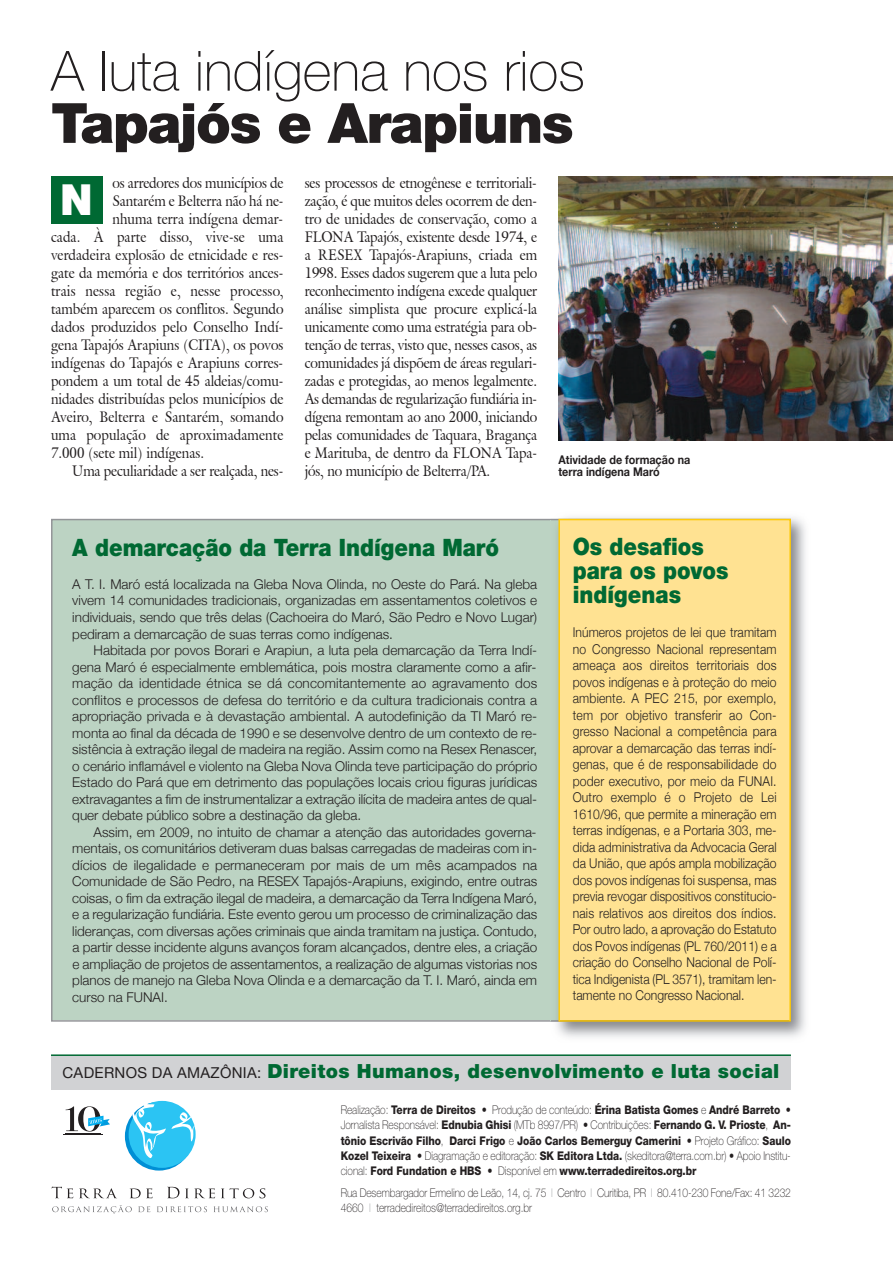
<style>
.page{position:relative;width:893px;height:1263px;background:#fff}
.page>*{position:absolute;margin:0;border:0;box-sizing:border-box;transform-origin:0 0}
.t1{font:100 55.5px "Helvetica Neue";color:#231f20}
.t2{font:900 55.5px "Helvetica Neue";letter-spacing:-.025em;color:#231f20}
.t3{font:900 42.9px "Helvetica Neue";color:#fff}
.t4{font:900 24px/24px "Helvetica Neue";color:#006933;scale:.9 1}
.t5{font:900 19.5px "Helvetica Neue";letter-spacing:.02em;color:#006933}
.t6{font:15px/18px "Galliard IT Cby BT";color:#231f20;text-align:justify;scale:.9 1}
.t7{font:300 13.5px/16.5px "Helvetica Neue";color:#231f20;text-align:justify}
.t8{font:300 13.5px/16.5px "Helvetica Neue";color:#231f20;text-align:justify;scale:.9 1}
.t9{font:800 12px/15px "Helvetica Neue";letter-spacing:-.005em;color:#231f20;text-align:justify;scale:.85 1}
.t10{font:100 12px/15px "Helvetica Neue";letter-spacing:-.005em;color:#231f20;scale:.85 1}
.t11{font:700 12px/12px "Helvetica Neue";color:#231f20;scale:.9 1}
.s1{font-weight:400;font-size:15px;color:#231f20}
.s2{font-weight:100}
.s3{font-weight:700}
.s4{color:#939598}
</style>
<div class="page">
<div style="left:53px;top:520px;width:736px;height:500px;background:#bcd3c3"></div>
<div style="left:51px;top:1055px;width:740px;height:35px;background:#d1d2d4"></div>
<svg style="left:52px;top:1186px;width:21px;height:12px"></svg>
<svg style="left:79px;top:1188px;width:38px;height:10px"></svg>
<svg style="left:130px;top:1188px;width:23px;height:10px"></svg>
<svg style="left:167px;top:1187px;width:12px;height:11px"></svg>
<svg style="left:185px;top:1188px;width:30px;height:10px"></svg>
<svg style="left:221px;top:1188px;width:33px;height:10px"></svg>
<svg style="left:260px;top:1188px;width:6px;height:10px"></svg>
<svg style="left:52px;top:1205px;width:80px;height:9px"></svg>
<svg style="left:138px;top:1206px;width:12px;height:6px"></svg>
<svg style="left:157px;top:1206px;width:50px;height:6px"></svg>
<svg style="left:214px;top:1206px;width:54px;height:6px"></svg>
<svg style="left:125px;top:1102px;width:68px;height:68px"></svg>
<div style="left:129px;top:1101px;width:67px;height:67px;background:#2bc4f3;border-radius:50%"></div>
<svg style="left:130px;top:1103px;width:65px;height:55px"></svg>
<div style="left:51px;top:176px;width:51px;height:48px;background:#006933"></div>
<hr style="left:51px;top:1054px;width:740px;height:2px;background:#006933">
<img style="left:551px;top:517px;width:255px;height:521px">
<img style="left:551px;top:519px;width:7px;height:503px">
<div style="left:560px;top:520px;width:229px;height:500px;background:#ffe292"></div>
<div style="left:558px;top:519px;width:233px;height:503px;border:2px solid #feca0a"></div>
<hr style="left:63px;top:1134px;width:40px;height:1px;background:#231f20">
<hr style="left:65px;top:1133px;width:35px;height:1px;background:#231f20">
<svg style="left:65px;top:1106px;width:45px;height:25px"></svg>
<img style="left:558px;top:176px;width:335px;height:265px">
<h1 class="t1" style="left:51px;top:51px;width:535px">A luta indígena nos rios</h1>
<h1 class="t2" style="left:51px;top:103px;width:524px">Tapajós e Arapiuns</h1>
<p class="t6" style="left:113px;top:173px;width:191px">os arredores dos municípios de</p>
<p class="t6" style="left:113px;top:191px;width:191px">Santarém e Belterra não há ne-</p>
<p class="t6" style="left:113px;top:209px;width:191px">nhuma terra indígena demar-</p>
<p class="t6" style="left:51px;top:227px;width:260px">cada. À parte disso, vive-se uma</p>
<p class="t6" style="left:51px;top:245px;width:260px">verdadeira explosão de etnicidade e res-</p>
<p class="t6" style="left:51px;top:263px;width:260px">gate da memória e dos territórios ances-</p>
<p class="t6" style="left:51px;top:281px;width:260px">trais nessa região e, nesse processo,</p>
<p class="t6" style="left:51px;top:299px;width:260px">também aparecem os conflitos. Segundo</p>
<p class="t6" style="left:51px;top:317px;width:260px">dados produzidos pelo Conselho Indí-</p>
<p class="t6" style="left:51px;top:335px;width:260px">gena Tapajós Arapiuns (CITA), os povos</p>
<p class="t6" style="left:51px;top:353px;width:259px">indígenas do Tapajós e Arapiuns corres-</p>
<p class="t6" style="left:51px;top:371px;width:260px">pondem a um total de 45 aldeias/comu-</p>
<p class="t6" style="left:51px;top:389px;width:260px">nidades distribuídas pelos municípios de</p>
<p class="t6" style="left:51px;top:407px;width:260px">Aveiro, Belterra e Santarém, somando</p>
<p class="t6" style="left:51px;top:425px;width:260px">uma população de aproximadamente</p>
<p class="t6" style="left:51px;top:443px;width:172px">7.000 (sete mil) indígenas.</p>
<p class="t6" style="left:72px;top:461px;width:236px">Uma peculiaridade a ser realçada, nes-</p>
<p class="t6" style="left:305px;top:173px;width:260px">ses processos de etnogênese e territoriali&shy;zação, é que muitos deles ocorrem de den&shy;tro de unidades de conservação, como a FLONA Tapajós, existente desde 1974, e a RESEX Tapajós-Arapiuns, criada em 1998. Esses dados sugerem que a luta pelo reconhecimento indígena excede qualquer análise simplista que procure explicá-la unicamente como uma estratégia para ob&shy;tenção de terras, visto que, nesses casos, as comunidades já dispõem de áreas regulari&shy;zadas e protegidas, ao menos legalmente.<br>As demandas de regularização fundiária in&shy;dígena remontam ao ano 2000, iniciando pelas comunidades de Taquara, Bragança e Marituba, de dentro da FLONA Tapa&shy;jós, no município de Belterra/PA.</p>
<h2 class="t3" style="left:60px;top:184px;width:34px">N</h2>
<p class="t11" style="left:558px;top:453px;width:148px">Atividade de formação na terra indígena Maró</p>
<h3 class="t4" style="left:72px;top:537px;width:476px">A demarcação da Terra Indígena Maró</h3>
<p class="t7" style="left:72px;top:576px;width:466px">A T. I. Maró está localizada na Gleba Nova Olinda, no Oeste do Pará. Na gleba vivem 14 comunidades tradicionais, organizadas em assentamentos coletivos e individuais, sendo que três delas (Cachoeira do Maró, São Pedro e Novo Lugar) pediram a demarcação de suas terras como indígenas.</p>
<p class="t7" style="left:72px;top:642px;width:466px;text-indent:21px">Habitada por povos Borari e Arapiun, a luta pela demarcação da Terra Indí&shy;gena Maró é especialmente emblemática, pois mostra claramente como a afir&shy;mação da identidade étnica se dá concomitantemente ao agravamento dos conflitos e processos de defesa do território e da cultura tradicionais contra a apropriação privada e à devastação ambiental. A autodefinição da TI Maró re&shy;monta ao final da década de 1990 e se desenvolve dentro de um contexto de re&shy;sistência à extração ilegal de madeira na região. Assim como na Resex Renascer, o cenário inflamável e violento na Gleba Nova Olinda teve participação do próprio Estado do Pará que em detrimento das populações locais criou figuras jurídicas extravagantes a fim de instrumentalizar a extração ilícita de madeira antes de qual&shy;quer debate público sobre a destinação da gleba.</p>
<p class="t7" style="left:72px;top:823px;width:466px;text-indent:21px">Assim, em 2009, no intuito de chamar a atenção das autoridades governa&shy;mentais, os comunitários detiveram duas balsas carregadas de madeiras com in&shy;dícios de ilegalidade e permaneceram por mais de um mês acampados na Comunidade de São Pedro, na RESEX Tapajós-Arapiuns, exigindo, entre outras coisas, o fim da extração ilegal de madeira, a demarcação da Terra Indígena Maró, e a regularização fundiária. Este evento gerou um processo de criminalização das lideranças, com diversas ações criminais que ainda tramitam na justiça. Contudo, a partir desse incidente alguns avanços foram alcançados, dentre eles, a criação e ampliação de projetos de assentamentos, a realização de algumas vistorias nos planos de manejo na Gleba Nova Olinda e a demarcação da T. I. Maró, ainda em curso na FUNAI.</p>
<h3 class="t4" style="left:573px;top:536px;width:175px">Os desafios para os povos indígenas</h3>
<p class="t8" style="left:573px;top:624px;width:228px">Inúmeros projetos de lei que tramitam no Congresso Nacional representam ameaça aos direitos territoriais dos povos indígenas e à proteção do meio ambiente. A PEC 215, por exemplo, tem por objetivo transferir ao Con&shy;gresso Nacional a competência para aprovar a demarcação das terras indí&shy;genas, que é de responsabilidade do poder executivo, por meio da FUNAI.<br>Outro exemplo é o Projeto de Lei 1610/96, que permite a mineração em terras indígenas, e a Portaria 303, me&shy;dida administrativa da Advocacia Geral da União, que após ampla mobilização dos povos indígenas foi suspensa, mas previa revogar dispositivos constitucio&shy;nais relativos aos direitos dos índios.<br>Por outro lado, a aprovação do Estatuto dos Povos indígenas (PL 760/2011) e a criação do Conselho Nacional de Polí&shy;tica Indigenista (PL 3571), tramitam len&shy;tamente no Congresso Nacional.</p>
<h3 class="t5" style="left:63px;top:1064px;width:718px"><span class="s1">CADERNOS DA AMAZÔNIA:</span> Direitos Humanos, desenvolvimento e luta social</h3>
<p class="t9" style="left:341px;top:1104px;width:531px"><span class="s2">Realização:</span> Terra de Direitos • <span class="s2">Produção de conteúdo:</span> Érina Batista Gomes <span class="s2">e</span> André Barreto • <span class="s2">Jornalista Responsável:</span> Ednubia Ghisi <span class="s2">(MTb 8997/PR)</span> <span class="s3">•</span> <span class="s2">Contribuições:</span> Fernando G. V. Prioste<span class="s2">,</span> An&shy;tônio Escrivão Filho<span class="s2">,</span> Darci Frigo <span class="s2">e</span> João Carlos Bemerguy Camerini • <span class="s2">Projeto Gráfico:</span> Saulo Kozel Teixeira • <span class="s2">Diagramação e editoração:</span> SK Editora Ltda. <span class="s2">(skeditora@terra.com.br)</span> • <span class="s2">Apoio Institu&shy;cional:</span> Ford Fundation e HBS • <span class="s2">Disponível em</span> www.terradedireitos.org.br</p>
<p class="t10" style="left:341px;top:1186px;width:531px">Rua Desembargador Ermelino de Leão, 14, cj. 75 <span class="s4">l</span> Centro <span class="s4">l</span> Curitiba, PR <span class="s4">l</span> 80.410-230 Fone/Fax: 41 3232<br>4660 <span class="s4">l</span> terradedireitos@terradedireitos.org.br</p>
</div>
